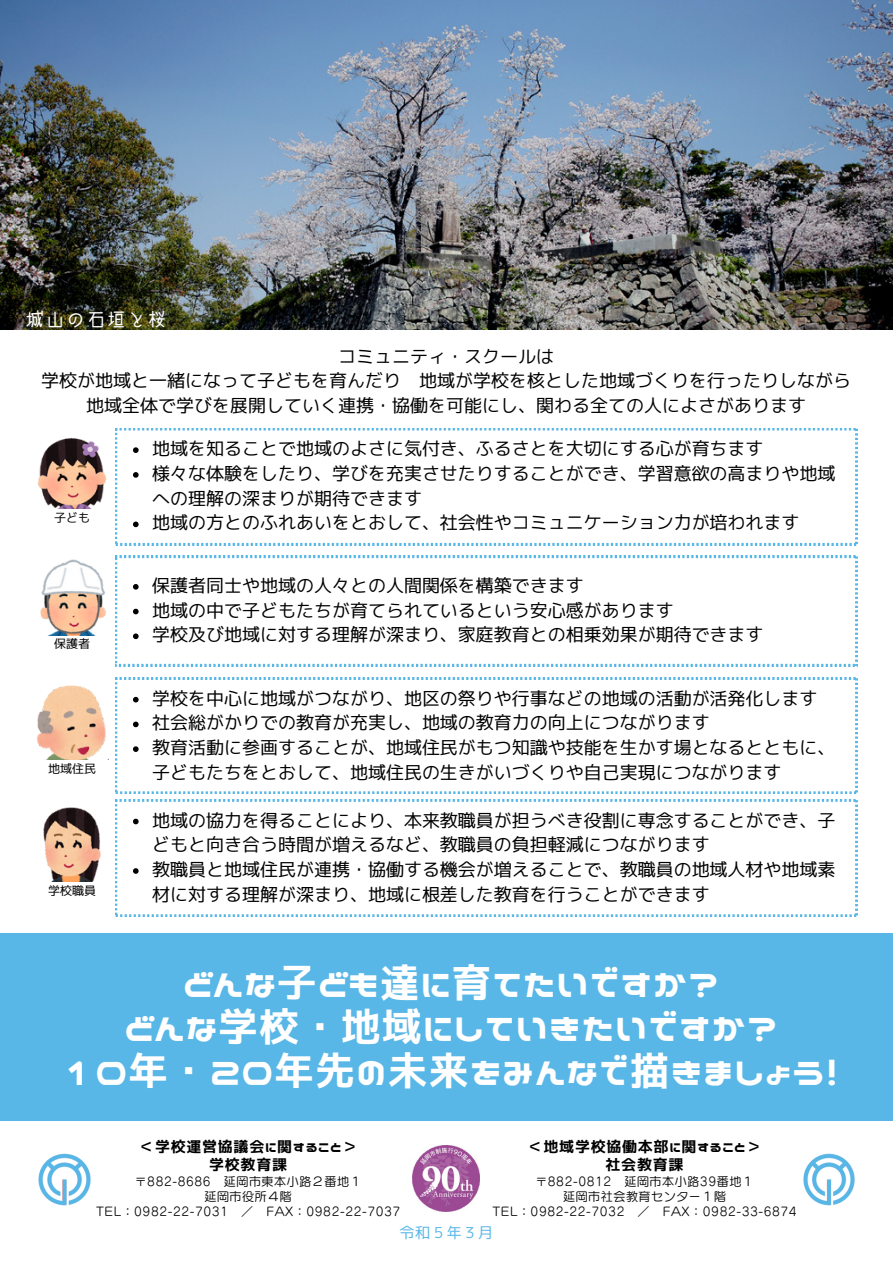
<style>
.page{position:relative;width:893px;height:1264px;background:#fff}
.page>*{position:absolute;margin:0;border:0;box-sizing:border-box;transform-origin:0 0}
.t1{font:39.9px/43.8px "Nico Kaku";letter-spacing:.025em;color:#fff;text-align:center}
.t2{font:18px/24.8px "mplus 1 p regular";color:#000}
.t3{font:17.7px "cinecaption";letter-spacing:.15em;color:#fff}
.t4{font:15px/19px "Nico Kaku";letter-spacing:.05em;color:#000;text-align:center}
.t5{font:15px "mplus 1 p regular";letter-spacing:.05em;color:#59b7e7}
.t6{font:12px/15px "Canva G Maru Go Pro M";letter-spacing:.05em;color:#000;text-align:center}
.t7{font:12px "mplus 1 p regular";color:#000}
</style>
<div class="page">
<div style="left:0;top:933px;width:892px;height:187px;background:#59b7e7"></div>
<svg style="left:115px;top:428px;width:742px;height:117px"></svg>
<svg style="left:133px;top:447px;width:6px;height:6px"></svg>
<svg style="left:133px;top:472px;width:6px;height:5px"></svg>
<svg style="left:133px;top:521px;width:6px;height:6px"></svg>
<img style="left:36px;top:685px;width:73px;height:74px">
<img style="left:43px;top:807px;width:58px;height:74px">
<svg style="left:115px;top:799px;width:742px;height:117px"></svg>
<svg style="left:133px;top:818px;width:6px;height:6px"></svg>
<svg style="left:133px;top:868px;width:6px;height:5px"></svg>
<svg style="left:115px;top:556px;width:742px;height:110px"></svg>
<svg style="left:133px;top:584px;width:6px;height:5px"></svg>
<svg style="left:133px;top:608px;width:6px;height:6px"></svg>
<svg style="left:133px;top:633px;width:6px;height:6px"></svg>
<img style="left:40px;top:560px;width:66px;height:75px">
<svg style="left:115px;top:677px;width:742px;height:116px"></svg>
<svg style="left:133px;top:697px;width:6px;height:5px"></svg>
<svg style="left:133px;top:721px;width:6px;height:6px"></svg>
<svg style="left:133px;top:746px;width:6px;height:6px"></svg>
<img style="left:38px;top:437px;width:69px;height:72px">
<img style="left:38px;top:1153px;width:53px;height:53px">
<img style="left:413px;top:1145px;width:66px;height:66px">
<img style="left:803px;top:1153px;width:52px;height:53px">
<img style="left:0;top:0;width:892px;height:329px">
<p class="t3" style="left:26px;top:310px;width:141px">城山の石垣と桜</p>
<p class="t2" style="left:41px;top:343px;width:811px;text-align:center">コミュニティ・スクールは<br>学校が地域と一緒になって子どもを育んだり 地域が学校を核とした地域づくりを行ったりしながら地域全体で学びを展開していく連携・協働を可能にし、関わる全ての人によさがあります</p>
<p class="t7" style="left:54px;top:509px;width:37px">子ども</p>
<p class="t7" style="left:54px;top:635px;width:37px">保護者</p>
<p class="t7" style="left:48px;top:760px;width:49px">地域住民</p>
<p class="t7" style="left:48px;top:881px;width:49px">学校職員</p>
<p class="t2" style="left:152px;top:436px;width:684px">地域を知ることで地域のよさに気付き、ふるさとを大切にする心が育ちます<br>様々な体験をしたり、学びを充実させたりすることができ、学習意欲の高まりや地域への理解の深まりが期待できます<br>地域の方とのふれあいをとおして、社会性やコミュニケーション力が培われます</p>
<p class="t2" style="left:152px;top:572px;width:523px">保護者同士や地域の人々との人間関係を構築できます<br>地域の中で子どもたちが育てられているという安心感があります</p>
<p class="t2" style="left:152px;top:622px;width:612px">学校及び地域に対する理解が深まり、家庭教育との相乗効果が期待できます</p>
<p class="t2" style="left:152px;top:685px;width:684px">学校を中心に地域がつながり、地区の祭りや行事などの地域の活動が活発化します社会総がかりでの教育が充実し、地域の教育力の向上につながります<br>教育活動に参画することが、地域住民がもつ知識や技能を生かす場となるとともに、子どもたちをとおして、地域住民の生きがいづくりや自己実現につながります</p>
<p class="t2" style="left:152px;top:807px;width:684px">地域の協力を得ることにより、本来教職員が担うべき役割に専念することができ、子どもと向き合う時間が増えるなど、教職員の負担軽減につながります<br>教職員と地域住民が連携・協働する機会が増えることで、教職員の地域人材や地域素材に対する理解が深まり、地域に根差した教育を行うことができます</p>
<h1 class="t1" style="left:64px;top:961px;width:776px">どんな子ども達に育てたいですか？<br>どんな学校・地域にしていきたいですか？<br>１０年・２０年先の未来をみんなで描きましょう！</h1>
<p class="t4" style="left:139px;top:1136px;width:219px">＜学校運営協議会に関すること＞学校教育課</p>
<p class="t6" style="left:96px;top:1174px;width:305px">〒882-8686 延岡市東本小路２番地１<br>延岡市役所４階<br>TEL：0982-22-7031 ／ FAX：0982-22-7037</p>
<p class="t4" style="left:527px;top:1136px;width:235px">＜地域学校協働本部に関すること＞社会教育課</p>
<p class="t6" style="left:492px;top:1174px;width:305px">〒882-0812 延岡市本小路39番地１<br>延岡市社会教育センター１階<br>TEL：0982-22-7032 ／ FAX：0982-33-6874</p>
<p class="t5" style="left:399px;top:1221px;width:95px">令和５年３月</p>
</div>
